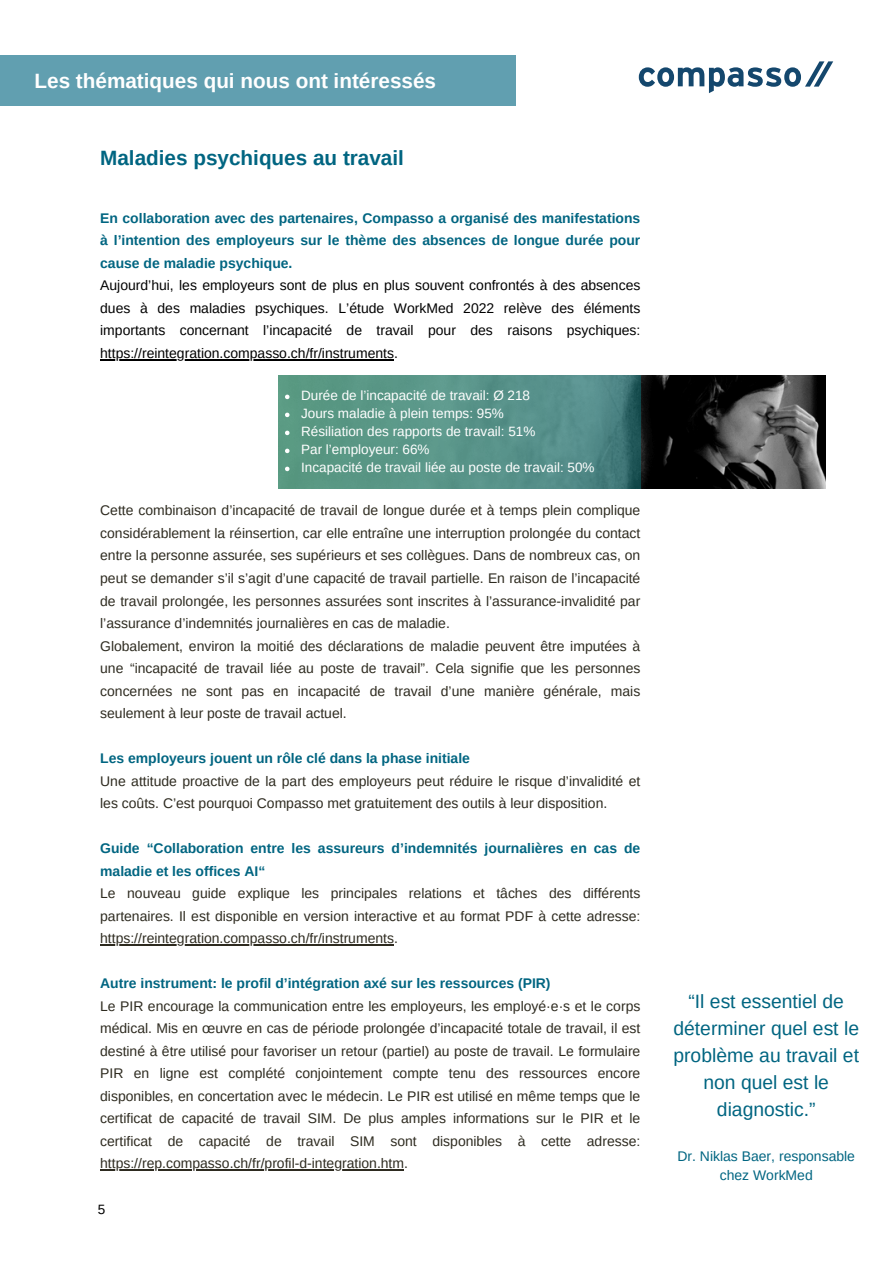
<style>
.page{position:relative;width:894px;height:1264px;background:#fff}
.page>*{position:absolute;margin:0;border:0;box-sizing:border-box;transform-origin:0 0}
.t1{font:700 20.7px "Arimo";color:#fff}
.t2{font:700 20.7px "Arimo";color:#006581}
.t3{font:19.35px/27px "Arimo";color:#006581;text-align:center}
.t4{font:13.95px/22.5px "Arimo";color:#2e2b20}
.t5{font:13.95px/22.5px "Arimo";color:#000;text-align:justify}
.t6{font:700 13.95px/22.5px "Arimo";color:#006581;text-align:justify}
.t7{font:13.95px/19.2px "Arimo";color:#006581;text-align:center}
.t8{font:13.5px "Arimo";color:#fff}
.t9{font:13.5px "Arimo";color:#000}
.s1{font-weight:700;color:#006581}
</style>
<div class="page">
<img style="left:640px;top:375px;width:185px;height:113px">
<hr style="left:100px;top:359px;width:294px;height:1px;background:#000">
<hr style="left:100px;top:944px;width:294px;height:1px;background:#2e2b20">
<hr style="left:100px;top:1169px;width:304px;height:1px;background:#2e2b20">
<svg style="left:638px;top:61px;width:195px;height:32px"></svg>
<img style="left:278px;top:375px;width:362px;height:113px">
<svg style="left:285px;top:394px;width:4px;height:5px"></svg>
<svg style="left:285px;top:412px;width:4px;height:5px"></svg>
<svg style="left:285px;top:430px;width:4px;height:5px"></svg>
<svg style="left:285px;top:448px;width:4px;height:5px"></svg>
<svg style="left:285px;top:466px;width:4px;height:5px"></svg>
<div style="left:0;top:56px;width:515px;height:50px;background:#619fb0"></div>
<h1 class="t1" style="left:35px;top:70px;width:403px">Les thématiques qui nous ont intéressés</h1>
<p class="t2" style="left:100px;top:147px;width:305px">Maladies psychiques au travail</p>
<h1 class="t6" style="left:100px;top:207px;width:541px">En collaboration avec des partenaires, Compasso a organisé des manifestations à l’intention des employeurs sur le thème des absences de longue durée pour cause de maladie psychique.</h1>
<p class="t5" style="left:100px;top:274px;width:541px">Aujourd’hui, les employeurs sont de plus en plus souvent confrontés à des absences dues à des maladies psychiques. L’étude WorkMed 2022 relève des éléments importants concernant l’incapacité de travail pour des raisons psychiques:</p>
<p class="t5" style="left:100px;top:342px;width:299px">https://reintegration.compasso.ch/fr/instruments.</p>
<p class="t8" style="left:301px;top:388px;width:230px">Durée de l’incapacité de travail: Ø 218</p>
<p class="t8" style="left:301px;top:406px;width:204px">Jours maladie à plein temps: 95%</p>
<p class="t8" style="left:301px;top:424px;width:235px">Résiliation des rapports de travail: 51%</p>
<p class="t8" style="left:301px;top:442px;width:130px">Par l’employeur: 66%</p>
<p class="t8" style="left:301px;top:460px;width:295px">Incapacité de travail liée au poste de travail: 50%</p>
<p class="t4" style="left:100px;top:499px;width:541px;text-align:justify">Cette combinaison d’incapacité de travail de longue durée et à temps plein complique considérablement la réinsertion, car elle entraîne une interruption prolongée du contact entre la personne assurée, ses supérieurs et ses collègues. Dans de nombreux cas, on</p>
<p class="t4" style="left:100px;top:567px;width:541px">peut se demander s’il s’agit d’une capacité de travail partielle. En raison de l’incapacité de travail prolongée, les personnes assurées sont inscrites à l’assurance-invalidité par l’assurance d’indemnités journalières en cas de maladie.<br>Globalement, environ la moitié des déclarations de maladie peuvent être imputées à une “incapacité de travail liée au poste de travail”. Cela signifie que les personnes concernées ne sont pas en incapacité de travail d’une manière générale, mais</p>
<p class="t4" style="left:100px;top:702px;width:248px">seulement à leur poste de travail actuel.</p>
<p class="t4" style="left:100px;top:747px;width:541px"><span class="s1">Les employeurs jouent un rôle clé dans la phase initiale<br></span>Une attitude proactive de la part des employeurs peut réduire le risque d’invalidité et les coûts. C’est pourquoi Compasso met gratuitement des outils à leur disposition.</p>
<p class="t6" style="left:100px;top:837px;width:541px">Guide “Collaboration entre les assureurs d’indemnités journalières en cas de maladie et les offices AI“</p>
<p class="t4" style="left:100px;top:882px;width:541px">Le nouveau guide explique les principales relations et tâches des différents partenaires. Il est disponible en version interactive et au format PDF à cette adresse:</p>
<p class="t4" style="left:100px;top:927px;width:299px">https://reintegration.compasso.ch/fr/instruments.</p>
<p class="t4" style="left:100px;top:972px;width:541px"><span class="s1">Autre instrument: le profil d’intégration axé sur les ressources (PIR)<br></span>Le PIR encourage la communication entre les employeurs, les employé·e·s et le corps</p>
<p class="t4" style="left:100px;top:1017px;width:541px;text-align:justify">médical. Mis en œuvre en cas de période prolongée d’incapacité totale de travail, il est destiné à être utilisé pour favoriser un retour (partiel) au poste de travail. Le formulaire PIR en ligne est complété conjointement compte tenu des ressources encore disponibles, en concertation avec le médecin. Le PIR est utilisé en même temps que le certificat de capacité de travail SIM. De plus amples informations sur le PIR et le certificat de capacité de travail SIM sont disponibles à cette adresse:</p>
<p class="t4" style="left:100px;top:1152px;width:309px">https://rep.compasso.ch/fr/profil-d-integration.htm.</p>
<p class="t9" style="left:98px;top:1202px;width:9px">5</p>
<p class="t3" style="left:673px;top:988px;width:187px">“Il est essentiel de déterminer quel est le problème au travail et non quel est le diagnostic.”</p>
<p class="t7" style="left:677px;top:1146px;width:179px">Dr. Niklas Baer, responsable chez WorkMed</p>
</div>
